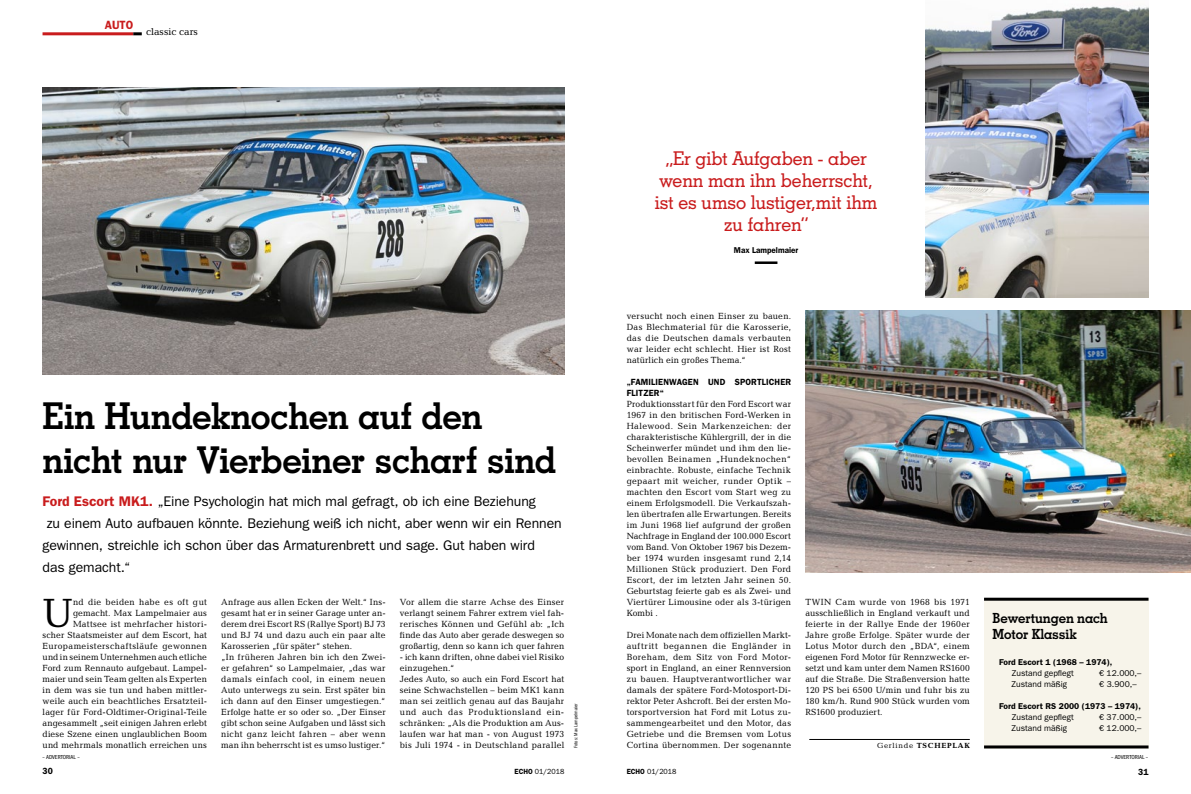
<style>
.page{position:relative;width:1191px;height:794px;background:#fff}
.page>*{position:absolute;margin:0;border:0;box-sizing:border-box;transform-origin:0 0}
.t1{font:41.3px "Candida Std";color:#000;scale:.95 1}
.t2{font:700 37px/44px "Geometric Slab 703 BT";letter-spacing:-.015em;color:#000;scale:.95 1}
.t3{font:500 19px/22px "Geometric Slab 703 BT";color:#c91c1d;text-align:center;scale:.95 1}
.t4{font:14px "ITC Franklin Gothic Std";letter-spacing:-.005em;color:#000}
.t5{font:700 14px/16px "Geometric Slab 703 BT";letter-spacing:-.01em;color:#000;scale:.95 1}
.t6{font:600 12px "ITC Franklin Gothic Std";color:#c91c1d;scale:.95 1}
.t7{font:10px "Candida Std";color:#000}
.t8{font:9px/11px "Candida Std";letter-spacing:.02em;color:#000;text-align:justify;scale:.95 1}
.t9{font:600 9px/11px "Franklin Gothic";letter-spacing:.015em;color:#000;scale:.95 1}
.t10{font:600 9px "ITC Franklin Gothic Std";color:#000;scale:.95 1}
.t11{font:8.5px "ITC Franklin Gothic Std";color:#000}
.t12{font:600 8.5px "ITC Franklin Gothic Std";color:#000}
.t13{font:600 8.5px "ITC Franklin Gothic Std";color:#000;scale:.95 1}
.t14{font:7.5px "ITC Franklin Gothic Std";color:#000;scale:.95 1}
.t15{font:700 7.5px "Candida Std";letter-spacing:.1em;color:#000}
.t16{font:condensed 6px "ITC Franklin Gothic Std";color:#000}
.t17{font:condensed 5px "ITC Franklin Gothic Std";color:#000}
.s1{font-weight:600;color:#c91c1d}
.s2{font-weight:400}
.s3{font-weight:600}
</style>
<div class="page">
<hr style="left:43px;top:32px;width:90px;height:3px;background:#c91c1d">
<svg style="left:133px;top:32px;width:9px;height:3px"></svg>
<img style="left:43px;top:88px;width:521px;height:286px">
<img style="left:925px;top:6px;width:223px;height:292px">
<img style="left:805px;top:310px;width:386px;height:262px">
<hr style="left:809px;top:739px;width:160px;height:1px;background:#000">
<hr style="left:754px;top:261px;width:23px;height:3px;background:#000">
<div style="left:984px;top:597px;width:164px;height:151px;background:#f7f4ea"></div>
<hr style="left:984px;top:597px;width:164px;height:3px;background:#000">
<hr style="left:984px;top:745px;width:164px;height:3px;background:#000">
<h3 class="t6" style="left:105px;top:18px;width:31px">Auto</h3>
<p class="t7" style="left:146px;top:26px;width:54px">classic cars</p>
<h2 class="t2" style="left:43px;top:394px;width:542px">Ein Hundeknochen auf den nicht nur Vierbeiner scharf sind</h2>
<h3 class="t4" style="left:43px;top:493px;width:495px"><span class="s1">Ford Escort MK1.</span> „Eine Psychologin hat mich mal gefragt, ob ich eine Beziehung</h3>
<h3 class="t4" style="left:47px;top:515px;width:516px">zu einem Auto aufbauen könnte. Beziehung weiß ich nicht, aber wenn wir ein Rennen</h3>
<h3 class="t4" style="left:43px;top:537px;width:494px">gewinnen, streichle ich schon über das Armaturenbrett und sage. Gut haben wird</h3>
<h3 class="t4" style="left:43px;top:559px;width:89px">das gemacht.“</h3>
<p class="t8" style="left:43px;top:596px;width:175px;text-align:right">nd die beiden habe es oft gut gemacht. Max Lampelmaier aus Mattsee ist mehrfacher histori-<br>scher Staatsmeister auf dem Escort, hat Europameisterschaftsläufe gewonnen und in seinem Unternehmen auch etliche Ford zum Rennauto aufgebaut. Lampel&shy;maier und sein Team gelten als Experten in dem was sie tun und haben mittler&shy;weile auch ein beachtliches Ersatzteil&shy;lager für Ford-Oldtimer-Original-Teile angesammelt „seit einigen Jahren erlebt diese Szene einen unglaublichen Boom und mehrmals monatlich erreichen uns</p>
<p class="t8" style="left:221px;top:596px;width:175px;text-align:left">Anfrage aus allen Ecken der Welt.“ Ins&shy;gesamt hat er in seiner Garage unter an&shy;derem drei Escort RS (Rallye Sport) BJ 73 und BJ 74 und dazu auch ein paar alte Karosserien „für später“ stehen.<br>„In früheren Jahren bin ich den Zwei&shy;er gefahren“ so Lampelmaier, „das war damals einfach cool, in einem neuen Auto unterwegs zu sein. Erst später bin ich dann auf den Einser umgestiegen.“ Erfolge hatte er so oder so. „Der Einser gibt schon seine Aufgaben und lässt sich nicht ganz leicht fahren – aber wenn man ihn beherrscht ist es umso lustiger.“</p>
<p class="t8" style="left:400px;top:596px;width:175px">Vor allem die starre Achse des Einser verlangt seinem Fahrer extrem viel fah&shy;rerisches Können und Gefühl ab: „Ich finde das Auto aber gerade deswegen so großartig, denn so kann ich quer fahren</p>
<h1 class="t1" style="left:43px;top:589px;width:34px">U</h1>
<p class="t8" style="left:400px;top:651px;width:175px;text-align:left">- ich kann driften, ohne dabei viel Risiko einzugehen.“<br>Jedes Auto, so auch ein Ford Escort hat seine Schwachstellen – beim MK1 kann man sei zeitlich genau auf das Baujahr und auch das Produktionsland ein&shy;schränken: „Als die Produktion am Aus&shy;laufen war hat man - von August 1973 bis Juli 1974 - in Deutschland parallel</p>
<p class="t17" style="left:573px;top:748px;width:46px;rotate:-90deg">Fotos: Max Lampelmaier</p>
<h3 class="t3" style="left:655px;top:147px;width:235px">„Er gibt Aufgaben - aber wenn man ihn beherrscht, ist es umso lustiger,mit ihm zu fahren“</h3>
<p class="t13" style="left:734px;top:245px;width:69px">Max Lampelmaier</p>
<p class="t8" style="left:626px;top:310px;width:175px">versucht noch einen Einser zu bauen.<br>Das Blechmaterial für die Karosserie, das die Deutschen damals verbauten war leider echt schlecht. Hier ist Rost natürlich ein großes Thema.“</p>
<p class="t9" style="left:626px;top:376px;width:175px">„FAMILIENWAGEN UND SPORTLICHER<br>FLITZER“</p>
<p class="t8" style="left:626px;top:398px;width:175px">Produktionsstart für den Ford Escort war 1967 in den britischen Ford-Werken in Halewood. Sein Markenzeichen: der charakteristische Kühlergrill, der in die Scheinwerfer mündet und ihm den lie&shy;bevollen Beinamen „Hundeknochen“ einbrachte. Robuste, einfache Technik gepaart mit weicher, runder Optik – machten den Escort vom Start weg zu einem Erfolgsmodell. Die Verkaufszah&shy;len übertrafen alle Erwartungen. Bereits im Juni 1968 lief aufgrund der großen Nachfrage in England der 100.000 Escort vom Band. Von Oktober 1967 bis Dezem&shy;ber 1974 wurden insgesamt rund 2,14<br>Millionen Stück produziert. Den Ford Escort, der im letzten Jahr seinen 50.<br>Geburtstag feierte gab es als Zwei- und Viertürer Limousine oder als 3-türigen Kombi .</p>
<p class="t8" style="left:626px;top:629px;width:175px">Drei Monate nach dem offiziellen Markt&shy;auftritt begannen die Engländer in Boreham, dem Sitz von Ford Motor&shy;sport in England, an einer Rennversion zu bauen. Hauptverantwortlicher war damals der spätere Ford-Motosport-Di&shy;rektor Peter Ashcroft. Bei der ersten Mo&shy;torsportversion hat Ford mit Lotus zu&shy;sammengearbeitet und den Motor, das Getriebe und die Bremsen vom Lotus Cortina übernommen. Der sogenannte</p>
<p class="t8" style="left:805px;top:596px;width:175px">TWIN Cam wurde von 1968 bis 1971 ausschließlich in England verkauft und feierte in der Rallye Ende der 1960er Jahre große Erfolge. Später wurde der Lotus Motor durch den „BDA“, einem eigenen Ford Motor für Rennzwecke er&shy;setzt und kam unter dem Namen RS1600 auf die Straße. Die Straßenversion hatte 120 PS bei 6500 U/min und fuhr bis zu 180 km/h. Rund 900 Stück wurden vom RS1600 produziert.</p>
<p class="t15" style="left:877px;top:741px;width:94px"><span class="s2">Gerlinde</span> TSCHEPLAK</p>
<h3 class="t5" style="left:992px;top:610px;width:123px">Bewertungen nach<br>Motor Klassik</h3>
<p class="t12" style="left:999px;top:657px;width:115px">Ford Escort 1 (1968 – 1974),</p>
<p class="t11" style="left:1012px;top:668px;width:63px">Zustand gepflegt</p>
<p class="t11" style="left:1099px;top:668px;width:44px">€ 12.000,–</p>
<p class="t11" style="left:1011px;top:679px;width:57px">Zustand mäßig</p>
<p class="t11" style="left:1099px;top:679px;width:39px">€ 3.900,–</p>
<p class="t12" style="left:999px;top:700px;width:143px">Ford Escort RS 2000 (1973 – 1974),</p>
<p class="t11" style="left:1012px;top:712px;width:63px">Zustand gepflegt</p>
<p class="t11" style="left:1099px;top:712px;width:44px">€ 37.000,–</p>
<p class="t11" style="left:1011px;top:723px;width:57px">Zustand mäßig</p>
<p class="t11" style="left:1099px;top:723px;width:44px">€ 12.000,–</p>
<p class="t16" style="left:43px;top:753px;width:39px">– ADVERTORIAL –</p>
<p class="t16" style="left:1111px;top:753px;width:39px">– ADVERTORIAL –</p>
<p class="t10" style="left:43px;top:765px;width:12px">30</p>
<p class="t14" style="left:514px;top:766px;width:54px"><span class="s3">ECHO</span> 01/2018</p>
<p class="t14" style="left:626px;top:766px;width:54px"><span class="s3">ECHO</span> 01/2018</p>
<p class="t10" style="left:1138px;top:766px;width:12px">31</p>
</div>
